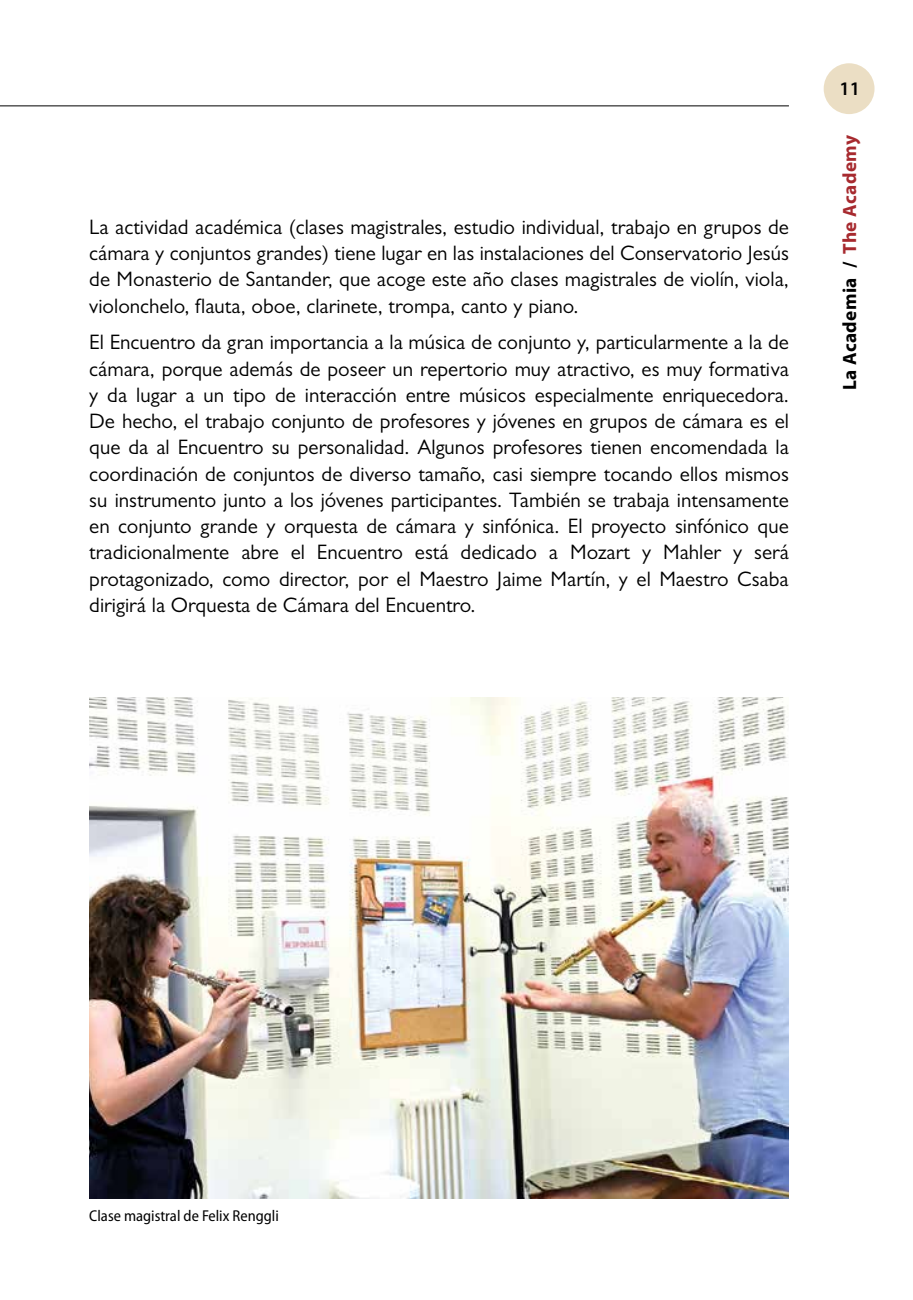
<style>
.page{position:relative;width:913px;height:1300px;background:#fff}
.page>*{position:absolute;margin:0;border:0;box-sizing:border-box;transform-origin:0 0}
.t1{font:21px/26.2px "Gill Sans MT Pro";color:#000;text-align:justify}
.t2{font:700 19.25px "Myriad Pro";letter-spacing:.02em;color:#000}
.t3{font:600 19.25px "Myriad Pro";color:#000}
.t4{font:semi-condensed 15.75px "Myriad Pro";color:#000}
.s1{color:#a72a2f}
</style>
<div class="page">
<hr style="left:0;top:105px;width:789px;height:1px;background:#000">
<div style="left:823px;top:63px;width:51px;height:51px;background:#ebdec4;border-radius:50%"></div>
<img style="left:89px;top:697px;width:700px;height:501px">
<p class="t1" style="left:89px;top:213px;width:701px">La actividad académica (clases magistrales, estudio individual, trabajo en grupos de cámara y conjuntos grandes) tiene lugar en las instalaciones del Conservatorio Jesús de Monasterio de Santander, que acoge este año clases magistrales de violín, viola, violonchelo, flauta, oboe, clarinete, trompa, canto y piano.</p>
<p class="t1" style="left:89px;top:329px;width:701px">El Encuentro da gran importancia a la música de conjunto y, particularmente a la de cámara, porque además de poseer un repertorio muy atractivo, es muy formativa y da lugar a un tipo de interacción entre músicos especialmente enriquecedora.<br>De hecho, el trabajo conjunto de profesores y jóvenes en grupos de cámara es el que da al Encuentro su personalidad. Algunos profesores tienen encomendada la coordinación de conjuntos de diverso tamaño, casi siempre tocando ellos mismos su instrumento junto a los jóvenes participantes. También se trabaja intensamente en conjunto grande y orquesta de cámara y sinfónica. El proyecto sinfónico que tradicionalmente abre el Encuentro está dedicado a Mozart y Mahler y será protagonizado, como director, por el Maestro Jaime Martín, y el Maestro Csaba dirigirá la Orquesta de Cámara del Encuentro.</p>
<p class="t3" style="left:839px;top:76px;width:22px">11</p>
<p class="t2" style="left:837px;top:390px;width:256px;rotate:-90deg">La Academia / <span class="s1">The Academy</span></p>
<p class="t4" style="left:89px;top:1206px;width:191px">Clase magistral de Felix Renggli</p>
</div>
